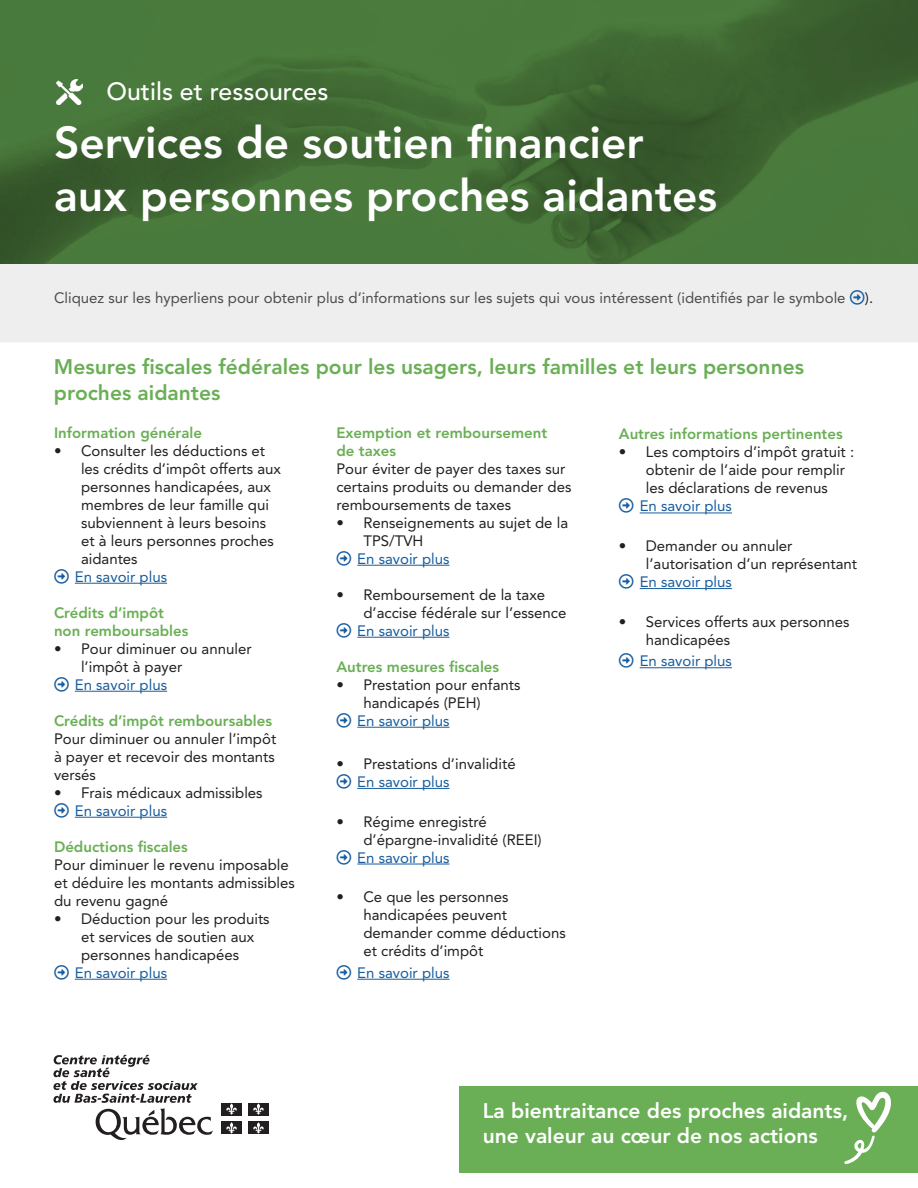
<style>
.page{position:relative;width:918px;height:1188px;background:#fff}
.page>*{position:absolute;margin:0;border:0;box-sizing:border-box;transform-origin:0 0}
.t1{font:800 44.25px/53.1px "Avenir LT Pro";color:#fff}
.t2{font:500 24.75px "Avenir LT Pro";color:#fff}
.t3{font:800 21px/25.2px "Avenir LT Pro";color:#6aaf55}
.t4{font:800 21px/25.2px "Avenir LT Pro";color:#fff}
.t5{font:15px/18px "Avenir LT Pro";color:#231f20}
.t6{font:800 15px/18px "Avenir LT Pro";color:#6aaf55}
.t7{font:15px "Avenir LT Pro";color:#175d9e}
.t8{font:15px "Avenir LT Pro";color:#4b4c4d}
</style>
<div class="page">
<div style="left:0;top:264px;width:918px;height:78px;background:#eeeeef"></div>
<svg style="left:0;top:0;width:918px;height:264px;background:#436e36"></svg>
<img style="left:56px;top:79px;width:26px;height:26px">
<svg style="left:53px;top:1055px;width:160px;height:85px"></svg>
<div style="left:221px;top:1103px;width:21px;height:12px;background:#231f20"></div>
<svg style="left:226px;top:1103px;width:11px;height:12px"></svg>
<div style="left:248px;top:1103px;width:21px;height:12px;background:#231f20"></div>
<svg style="left:253px;top:1103px;width:11px;height:12px"></svg>
<div style="left:221px;top:1122px;width:21px;height:12px;background:#231f20"></div>
<svg style="left:226px;top:1122px;width:11px;height:12px"></svg>
<div style="left:248px;top:1122px;width:21px;height:12px;background:#231f20"></div>
<svg style="left:253px;top:1122px;width:11px;height:12px"></svg>
<div style="left:459px;top:1087px;width:459px;height:86px;background:#6aaf55"></div>
<svg style="left:844px;top:1091px;width:47px;height:73px"></svg>
<hr style="left:75px;top:583px;width:92px;height:1px;background:#175d9e">
<hr style="left:75px;top:691px;width:92px;height:1px;background:#175d9e">
<hr style="left:75px;top:817px;width:92px;height:1px;background:#175d9e">
<hr style="left:75px;top:979px;width:92px;height:1px;background:#175d9e">
<hr style="left:357px;top:565px;width:93px;height:1px;background:#175d9e">
<hr style="left:357px;top:637px;width:93px;height:1px;background:#175d9e">
<hr style="left:357px;top:727px;width:93px;height:1px;background:#175d9e">
<hr style="left:357px;top:788px;width:93px;height:1px;background:#175d9e">
<hr style="left:357px;top:864px;width:93px;height:1px;background:#175d9e">
<hr style="left:357px;top:979px;width:93px;height:1px;background:#175d9e">
<hr style="left:640px;top:513px;width:92px;height:1px;background:#175d9e">
<hr style="left:640px;top:588px;width:92px;height:1px;background:#175d9e">
<hr style="left:640px;top:667px;width:92px;height:1px;background:#175d9e">
<svg style="left:850px;top:290px;width:15px;height:15px"></svg>
<h2 class="t2" style="left:107px;top:77px;width:223px">Outils et ressources</h2>
<h1 class="t1" style="left:54px;top:117px;width:665px">Services de soutien financier aux personnes proches aidantes</h1>
<p class="t8" style="left:54px;top:289px;width:793px">Cliquez sur les hyperliens pour obtenir plus d’informations sur les sujets qui vous intéressent (identifiés par le symbole</p>
<p class="t5" style="left:865px;top:289px;width:10px">).</p>
<h3 class="t3" style="left:54px;top:355px;width:752px">Mesures fiscales fédérales pour les usagers, leurs familles et leurs personnes proches aidantes</h3>
<p class="t6" style="left:54px;top:424px;width:150px">Information générale</p>
<p class="t5" style="left:81px;top:441px;width:202px;text-indent:-27px">• Consulter les déductions et les crédits d’impôt offerts aux personnes handicapées, aux membres de leur famille qui subviennent à leurs besoins et à leurs personnes proches aidantes</p>
<p class="t7" style="left:75px;top:567px;width:94px">En savoir plus</p>
<p class="t6" style="left:54px;top:604px;width:136px">Crédits d’impôt non remboursables</p>
<p class="t5" style="left:81px;top:639px;width:172px;text-indent:-27px">• Pour diminuer ou annuler l’impôt à payer</p>
<p class="t7" style="left:75px;top:675px;width:94px">En savoir plus</p>
<p class="t6" style="left:54px;top:712px;width:220px">Crédits d’impôt remboursables</p>
<p class="t5" style="left:54px;top:729px;width:224px;text-align:justify">Pour diminuer ou annuler l’impôt à payer et recevoir des montants versés</p>
<p class="t5" style="left:54px;top:783px;width:210px">• Frais médicaux admissibles</p>
<p class="t7" style="left:75px;top:801px;width:94px">En savoir plus</p>
<p class="t6" style="left:54px;top:838px;width:135px">Déductions fiscales</p>
<p class="t5" style="left:54px;top:855px;width:242px">Pour diminuer le revenu imposable et déduire les montants admissibles du revenu gagné</p>
<p class="t5" style="left:81px;top:909px;width:190px;text-indent:-27px">• Déduction pour les produits et services de soutien aux personnes handicapées</p>
<p class="t7" style="left:75px;top:963px;width:94px">En savoir plus</p>
<p class="t6" style="left:336px;top:424px;width:212px">Exemption et remboursement de taxes</p>
<p class="t5" style="left:336px;top:459px;width:237px">Pour éviter de payer des taxes sur certains produits ou demander des remboursements de taxes</p>
<p class="t5" style="left:363px;top:513px;width:206px;text-indent:-27px">• Renseignements au sujet de la<br>TPS/TVH</p>
<p class="t7" style="left:357px;top:549px;width:94px">En savoir plus</p>
<p class="t5" style="left:363px;top:585px;width:205px;text-indent:-27px">• Remboursement de la taxe d’accise fédérale sur l’essence</p>
<p class="t7" style="left:357px;top:621px;width:94px">En savoir plus</p>
<p class="t6" style="left:336px;top:658px;width:164px">Autres mesures fiscales</p>
<p class="t5" style="left:363px;top:675px;width:159px;text-indent:-27px">• Prestation pour enfants handicapés (PEH)</p>
<p class="t7" style="left:357px;top:711px;width:94px">En savoir plus</p>
<p class="t5" style="left:336px;top:755px;width:181px">• Prestations d’invalidité</p>
<p class="t7" style="left:357px;top:773px;width:94px">En savoir plus</p>
<p class="t5" style="left:363px;top:812px;width:180px;text-indent:-27px">• Régime enregistré d’épargne-invalidité (REEI)</p>
<p class="t7" style="left:357px;top:848px;width:94px">En savoir plus</p>
<p class="t5" style="left:363px;top:888px;width:204px;text-indent:-27px">• Ce que les personnes handicapées peuvent demander comme déductions et crédits d’impôt</p>
<p class="t7" style="left:357px;top:963px;width:94px">En savoir plus</p>
<p class="t6" style="left:619px;top:425px;width:225px">Autres informations pertinentes</p>
<p class="t5" style="left:646px;top:443px;width:210px;text-indent:-27px">• Les comptoirs d’impôt gratuit : obtenir de l’aide pour remplir les déclarations de revenus</p>
<p class="t7" style="left:640px;top:497px;width:94px">En savoir plus</p>
<p class="t5" style="left:646px;top:537px;width:213px;text-indent:-27px">• Demander ou annuler l’autorisation d’un représentant</p>
<p class="t7" style="left:640px;top:573px;width:94px">En savoir plus</p>
<p class="t5" style="left:646px;top:612px;width:205px;text-indent:-27px">• Services offerts aux personnes handicapées</p>
<p class="t7" style="left:640px;top:652px;width:94px">En savoir plus</p>
<h3 class="t4" style="left:483px;top:1098px;width:367px">La bientraitance des proches aidants, une valeur au cœur de nos actions</h3>
</div>
